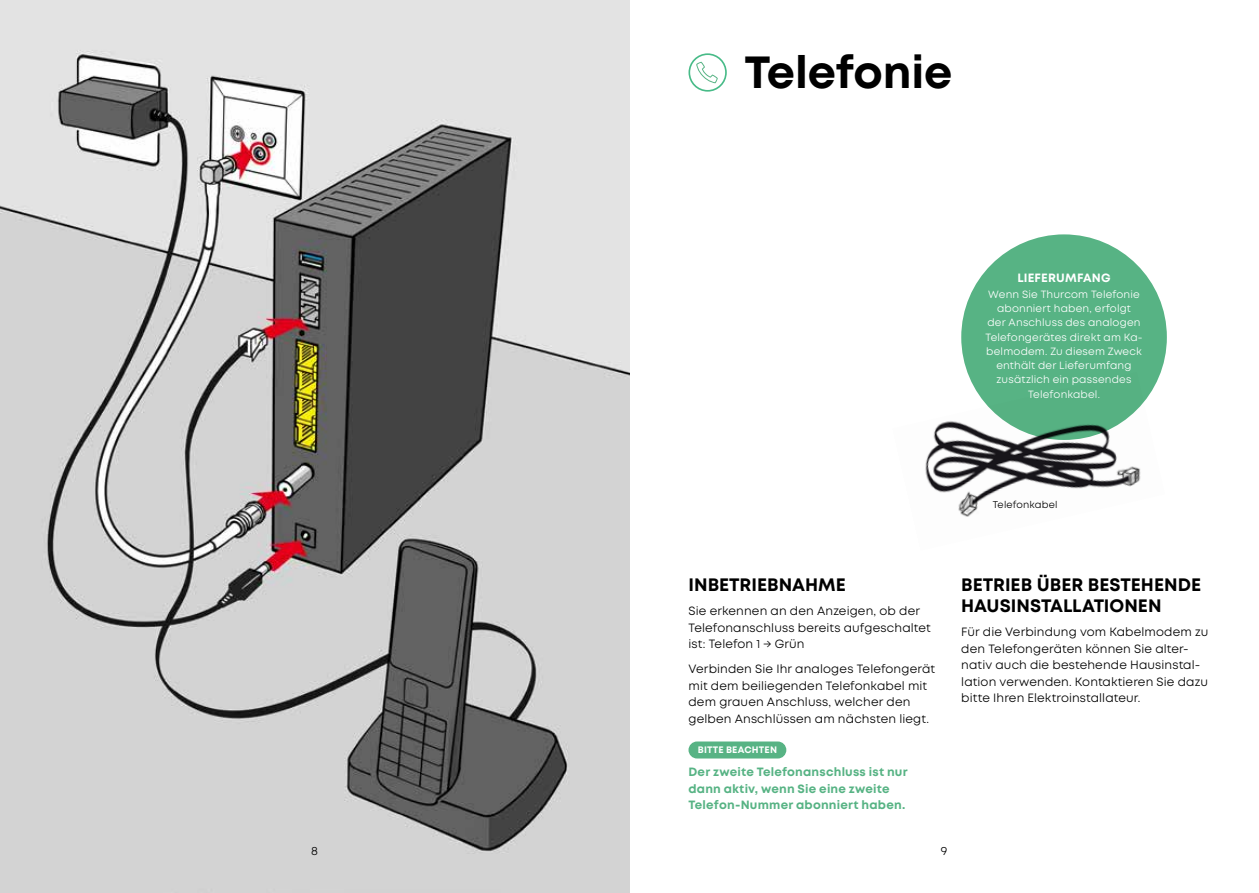
<style>
.page{position:relative;width:1259px;height:893px;background:#fff}
.page>*{position:absolute;margin:0;border:0;box-sizing:border-box;transform-origin:0 0}
.t1{font:700 45px "Mont";letter-spacing:-.005em;color:#000}
.t2{font:700 18px/21px "Mont";color:#000}
.t3{font:12px/16.5px "Mont";letter-spacing:.01em;color:#000}
.t4{font:700 12px/16.5px "Mont";letter-spacing:.015em;color:#57b384}
.t5{font:700 12px "Mont";letter-spacing:.015em;color:#fff}
.t6{font:10.5px/14.2px "Mont";letter-spacing:.015em;color:#fff;text-align:center}
.t7{font:9.75px "Mont";letter-spacing:.015em;color:#000}
.t8{font:700 9.3px "Mont";letter-spacing:.025em;color:#fff}
</style>
<div class="page">
<div style="left:688px;top:741px;width:98px;height:17px;background:#57b384;border-radius:9px"></div>
<svg style="left:688px;top:53px;width:39px;height:39px"></svg>
<div style="left:961px;top:234px;width:205px;height:206px;background:#57b384;border-radius:50%"></div>
<img style="left:925px;top:372px;width:236px;height:145px">
<img style="left:0;top:0;width:629px;height:893px">
<h1 class="t1" style="left:744px;top:43px;width:209px">Telefonie</h1>
<p class="t5" style="left:1017px;top:270px;width:95px">LIEFERUMFANG</p>
<p class="t6" style="left:985px;top:287px;width:159px">Wenn Sie Thurcom Telefonie abonniert haben, erfolgt<br>der Anschluss des analogen<br>Telefongerätes direkt am Ka&shy;belmodem. Zu diesem Zweck enthält der Lieferumfang zusätzlich ein passendes<br>Telefonkabel.</p>
<p class="t7" style="left:992px;top:499px;width:66px">Telefonkabel</p>
<h2 class="t2" style="left:688px;top:574px;width:159px">INBETRIEBNAHME</h2>
<p class="t3" style="left:688px;top:603px;width:244px">Sie erkennen an den Anzeigen, ob der<br>Telefonanschluss bereits aufgeschaltet ist: Telefon 1 → Grün</p>
<p class="t3" style="left:688px;top:661px;width:248px">Verbinden Sie Ihr analoges Telefongerät mit dem beiliegenden Telefonkabel mit dem grauen Anschluss, welcher den gelben Anschlüssen am nächsten liegt.</p>
<p class="t8" style="left:698px;top:744px;width:81px">BITTE BEACHTEN</p>
<p class="t4" style="left:688px;top:764px;width:221px">Der zweite Telefonanschluss ist nur dann aktiv, wenn Sie eine zweite<br>Telefon-Nummer abonniert haben.</p>
<h2 class="t2" style="left:961px;top:574px;width:241px">BETRIEB ÜBER BESTEHENDE<br>HAUSINSTALLATIONEN</h2>
<p class="t3" style="left:961px;top:624px;width:249px">Für die Verbindung vom Kabelmodem zu den Telefongeräten können Sie alter&shy;nativ auch die bestehende Hausinstal&shy;lation verwenden. Kontaktieren Sie dazu bitte Ihren Elektroinstallateur.</p>
<p class="t3" style="left:311px;top:842px;width:8px">8</p>
<p class="t3" style="left:941px;top:842px;width:8px">9</p>
</div>
